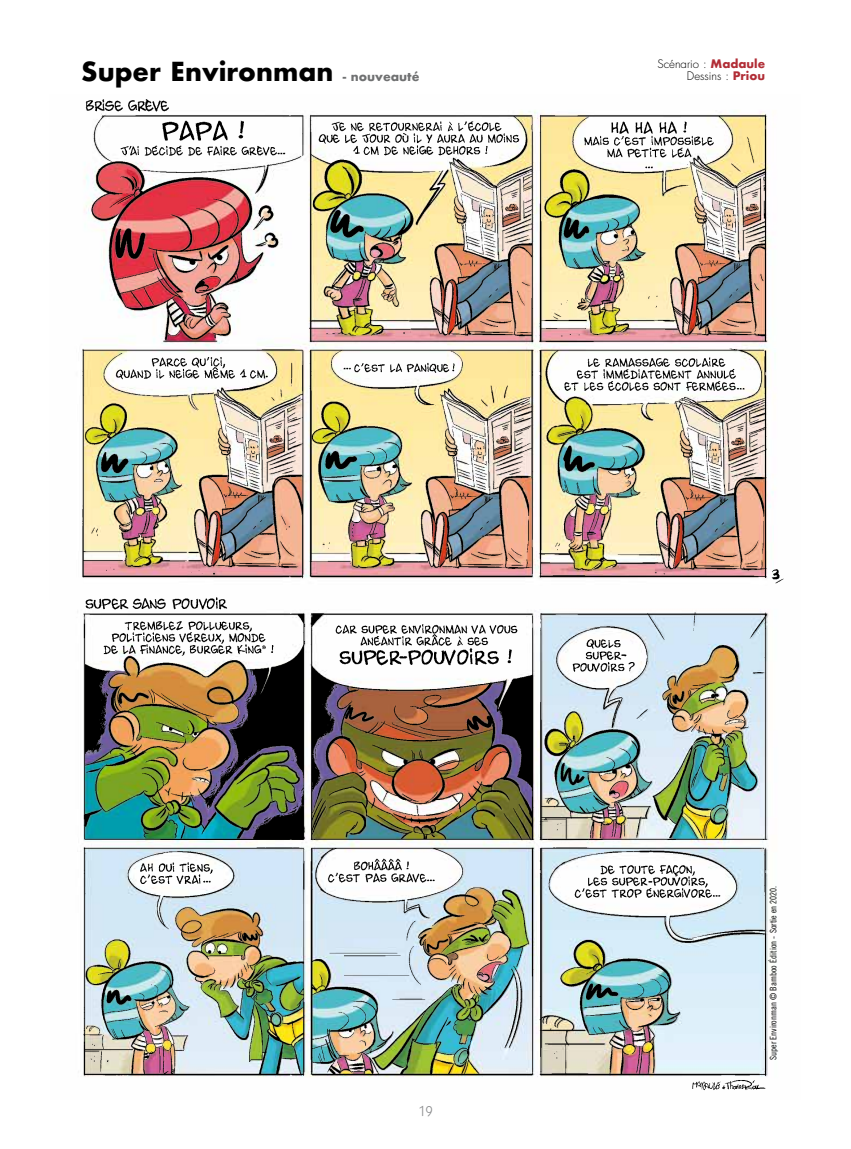
<style>
.page{position:relative;width:851px;height:1149px;background:#fff}
.page>*{position:absolute;margin:0;border:0;box-sizing:border-box;transform-origin:0 0}
.t1{font:700 25.5px "Futura";color:#000}
.t2{font:14.25px "Itc Kabel";color:#87888a;scale:.95 1}
.t3{font:300 11.4px "Futura";color:#000}
.t4{font:9px "Trade Gothic Cond Eighteen";color:#000}
.s1{font-weight:700;color:#b12d36}
.s2{font-size:12px;color:#707172}
</style>
<div class="page">
<img style="left:82px;top:99px;width:701px;height:485px">
<img style="left:80px;top:597px;width:687px;height:494px">
<p class="t3" style="left:657px;top:56px;width:109px">Scénario : <span class="s1">Madaule</span></p>
<h1 class="t1" style="left:81px;top:53px;width:340px">Super Environman <span class="s2">- nouveauté</span></h1>
<p class="t3" style="left:686px;top:69px;width:80px">Dessins : <span class="s1">Priou</span></p>
<h2 class="t2" style="left:419px;top:1102px;width:16px">19</h2>
<p class="t4" style="left:768px;top:1059px;width:176px;rotate:-90deg">Super Environman © Bamboo Édition - Sortie en 2020.</p>
</div>
